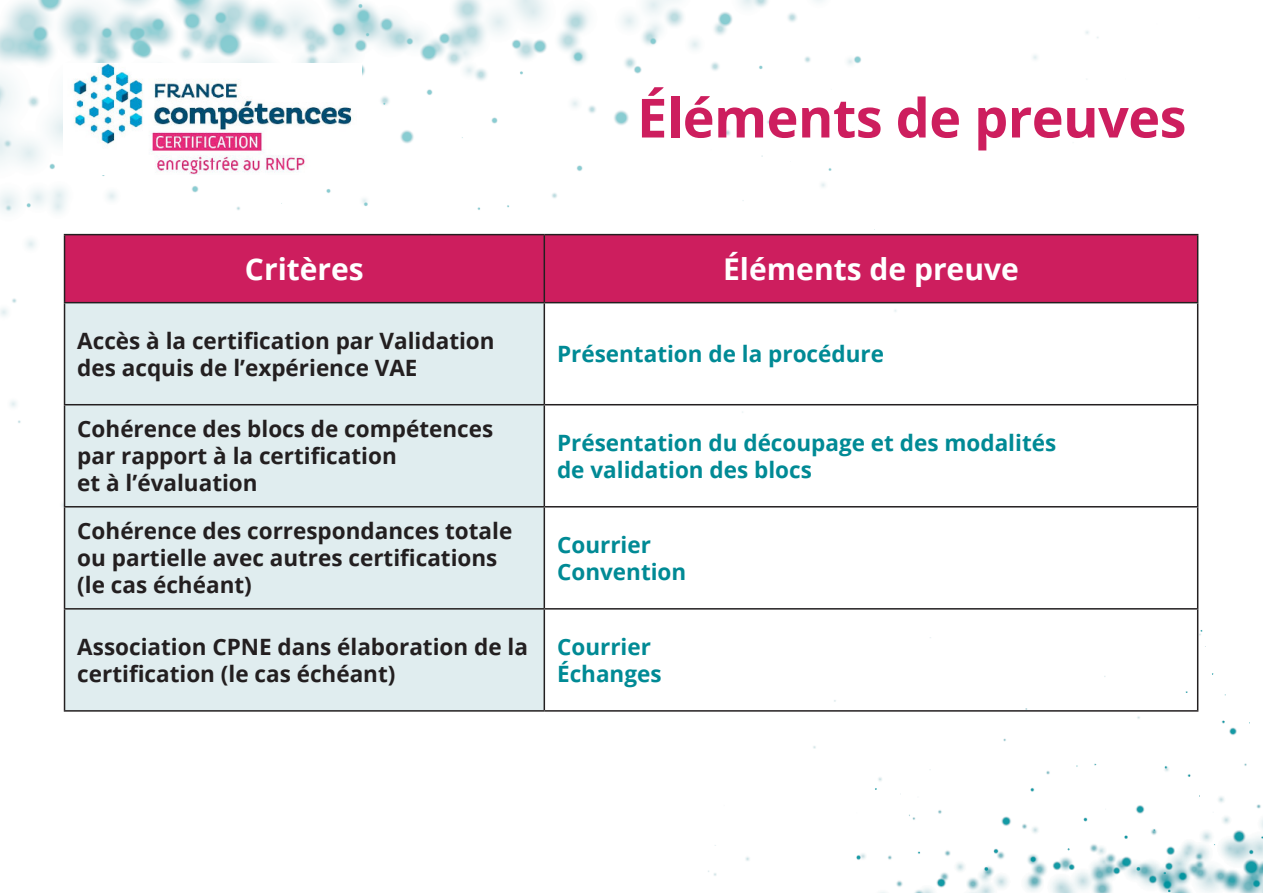
<style>
.page{position:relative;width:1263px;height:893px;background:#fff}
.page>*{position:absolute;margin:0;border:0;box-sizing:border-box;transform-origin:0 0}
.t1{font:700 54px "Open Sans";letter-spacing:-.01em;color:#cd1e5e}
.t2{font:700 30px "Open Sans";color:#fff}
.t3{font:700 22.5px/27px "Open Sans";color:#231f20}
.t4{font:700 22.5px/27px "Open Sans";color:#008a95}
</style>
<div class="page">
<img style="left:0;top:0;width:1199px;height:507px">
<img style="left:708px;top:578px;width:555px;height:315px">
<div style="left:65px;top:235px;width:1132px;height:67px;background:#cd1e5e"></div>
<div style="left:65px;top:303px;width:479px;height:407px;background:#e0edef"></div>
<hr style="left:64px;top:234px;width:480px;height:1px;background:#231f20">
<hr style="left:64px;top:235px;width:1px;height:67px;background:#231f20">
<hr style="left:544px;top:234px;width:654px;height:1px;background:#231f20">
<hr style="left:544px;top:235px;width:1px;height:67px;background:#231f20">
<hr style="left:1197px;top:235px;width:1px;height:67px;background:#231f20">
<hr style="left:64px;top:302px;width:480px;height:1px;background:#231f20">
<hr style="left:64px;top:303px;width:1px;height:101px;background:#231f20">
<hr style="left:544px;top:302px;width:654px;height:1px;background:#231f20">
<hr style="left:544px;top:303px;width:1px;height:101px;background:#231f20">
<hr style="left:1197px;top:303px;width:1px;height:101px;background:#231f20">
<hr style="left:64px;top:404px;width:480px;height:1px;background:#231f20">
<hr style="left:64px;top:405px;width:1px;height:101px;background:#231f20">
<hr style="left:544px;top:404px;width:654px;height:1px;background:#231f20">
<hr style="left:544px;top:405px;width:1px;height:101px;background:#231f20">
<hr style="left:1197px;top:405px;width:1px;height:101px;background:#231f20">
<hr style="left:64px;top:506px;width:480px;height:1px;background:#231f20">
<hr style="left:64px;top:507px;width:1px;height:101px;background:#231f20">
<hr style="left:544px;top:506px;width:654px;height:1px;background:#231f20">
<hr style="left:544px;top:507px;width:1px;height:101px;background:#231f20">
<hr style="left:1197px;top:507px;width:1px;height:101px;background:#231f20">
<hr style="left:64px;top:608px;width:480px;height:2px;background:#231f20">
<hr style="left:64px;top:610px;width:1px;height:100px;background:#231f20">
<hr style="left:544px;top:608px;width:654px;height:2px;background:#231f20">
<hr style="left:544px;top:610px;width:1px;height:100px;background:#231f20">
<hr style="left:1197px;top:610px;width:1px;height:100px;background:#231f20">
<hr style="left:64px;top:710px;width:480px;height:2px;background:#231f20">
<hr style="left:544px;top:710px;width:654px;height:2px;background:#231f20">
<img style="left:64px;top:64px;width:298px;height:110px">
<h1 class="t1" style="left:637px;top:80px;width:551px">Éléments de preuves</h1>
<h2 class="t2" style="left:245px;top:257px;width:120px">Critères</h2>
<h2 class="t2" style="left:723px;top:248px;width:297px">Éléments de preuve</h2>
<p class="t3" style="left:77px;top:327px;width:419px">Accès à la certification par Validation des acquis de l’expérience VAE</p>
<p class="t3" style="left:77px;top:415px;width:417px">Cohérence des blocs de compétences par rapport à la certification<br>et à l’évaluation</p>
<p class="t3" style="left:77px;top:517px;width:436px">Cohérence des correspondances totale ou partielle avec autres certifications (le cas échéant)</p>
<p class="t4" style="left:557px;top:340px;width:328px">Présentation de la procédure</p>
<p class="t4" style="left:557px;top:429px;width:501px">Présentation du découpage et des modalités de validation des blocs</p>
<p class="t4" style="left:557px;top:533px;width:131px">Courrier<br>Convention</p>
<p class="t3" style="left:77px;top:635px;width:452px">Association CPNE dans élaboration de la certification (le cas échéant)</p>
<p class="t4" style="left:557px;top:635px;width:106px">Courrier<br>Échanges</p>
</div>
